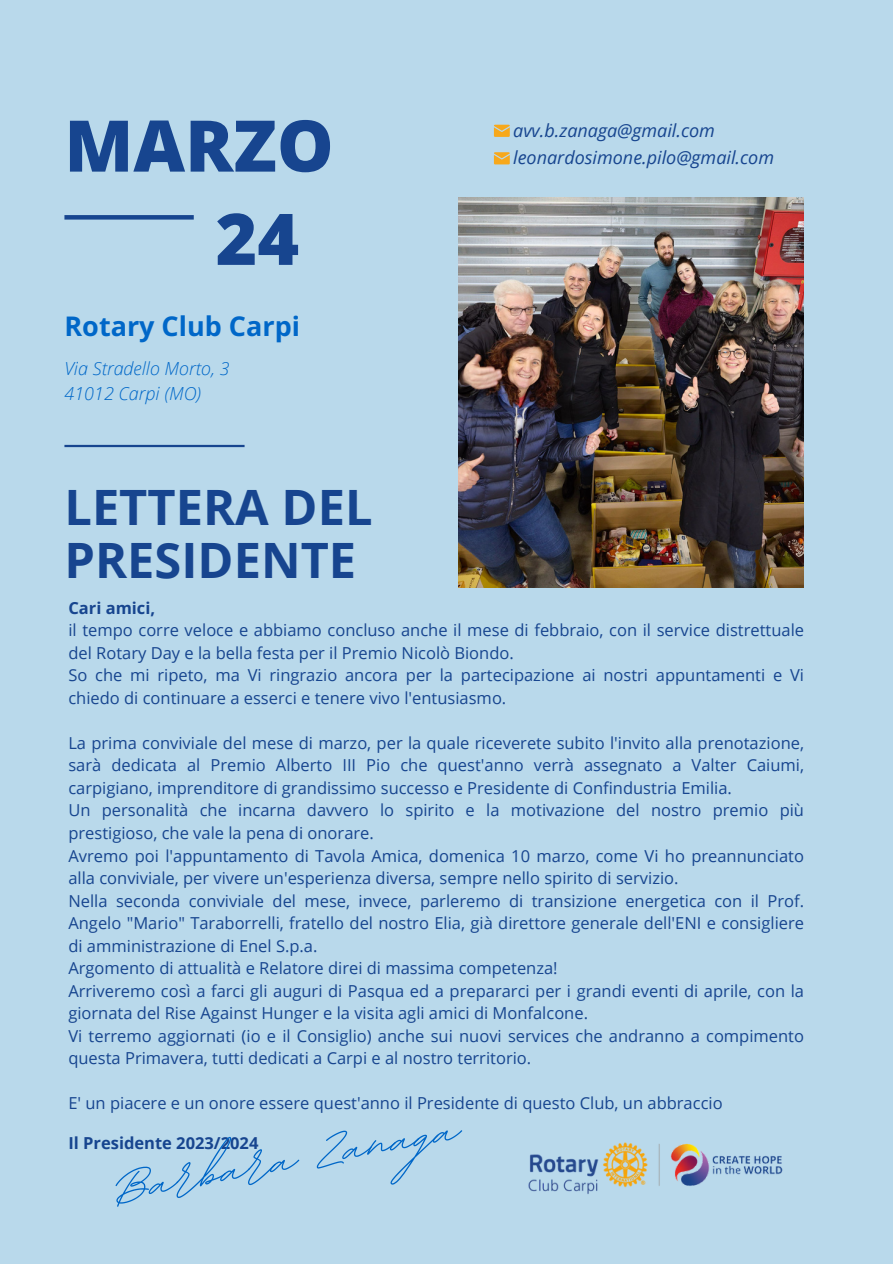
<style>
.page{position:relative;width:893px;height:1264px;background:#fff}
.page>*{position:absolute;margin:0;border:0;box-sizing:border-box;transform-origin:0 0}
.t1{font:700 82.5px "BD Script";color:#0067c8}
.t2{font:800 71.25px "Open Sans";color:#17458f}
.t3{font:700 48.75px/52.8px "Open Sans";color:#17458f}
.t4{font:700 27px "Open Sans";color:#0067c8}
.t5{font:italic 18px "Open Sans";color:#17458f}
.t6{font:italic 300 18px/24.8px "Open Sans";color:#0067c8}
.t7{font:16.5px/22.5px "Open Sans";color:#17458f}
.t8{font:700 16.5px "Open Sans";color:#17458f}
</style>
<div class="page">
<div style="left:0;top:0;width:892px;height:1263px;background:#b9d9eb"></div>
<svg style="left:64px;top:215px;width:130px;height:4px"></svg>
<hr style="left:64px;top:445px;width:180px;height:2px;background:#17458f">
<img style="left:528px;top:1142px;width:255px;height:52px">
<img style="left:458px;top:197px;width:345px;height:390px">
<svg style="left:494px;top:125px;width:15px;height:12px"></svg>
<svg style="left:494px;top:152px;width:15px;height:12px"></svg>
<p class="t2" style="left:64px;top:95px;width:271px">MARZO</p>
<p class="t2" style="left:215px;top:189px;width:85px">24</p>
<p class="t4" style="left:64px;top:307px;width:237px">Rotary Club Carpi</p>
<h4 class="t6" style="left:64px;top:355px;width:167px">Via Stradello Morto, 3<br>41012 Carpi (MO)</h4>
<p class="t3" style="left:64px;top:479px;width:309px">LETTERA DEL<br>PRESIDENTE</p>
<p class="t5" style="left:513px;top:118px;width:203px">avv.b.zanaga@gmail.com</p>
<p class="t5" style="left:513px;top:145px;width:262px">leonardosimone.pilo@gmail.com</p>
<p class="t8" style="left:68px;top:596px;width:88px">Cari amici,</p>
<h3 class="t7" style="left:68px;top:618px;width:737px">il tempo corre veloce e abbiamo concluso anche il mese di febbraio, con il service distrettuale del Rotary Day e la bella festa per il Premio Nicolò Biondo.</h3>
<p class="t7" style="left:68px;top:663px;width:737px">So che mi ripeto, ma Vi ringrazio ancora per la partecipazione ai nostri appuntamenti e Vi chiedo di continuare a esserci e tenere vivo l'entusiasmo.</p>
<p class="t7" style="left:68px;top:731px;width:737px;text-align:justify">La prima conviviale del mese di marzo, per la quale riceverete subito l'invito alla prenotazione, sarà dedicata al Premio Alberto III Pio che quest'anno verrà assegnato a Valter Caiumi, carpigiano, imprenditore di grandissimo successo e Presidente di Confindustria Emilia.</p>
<p class="t7" style="left:68px;top:798px;width:737px">Un personalità che incarna davvero lo spirito e la motivazione del nostro premio più prestigioso, che vale la pena di onorare.</p>
<p class="t7" style="left:68px;top:843px;width:737px">Avremo poi l'appuntamento di Tavola Amica, domenica 10 marzo, come Vi ho preannunciato alla conviviale, per vivere un'esperienza diversa, sempre nello spirito di servizio.</p>
<p class="t7" style="left:68px;top:888px;width:737px;text-align:justify">Nella seconda conviviale del mese, invece, parleremo di transizione energetica con il Prof.<br>Angelo "Mario" Taraborrelli, fratello del nostro Elia, già direttore generale dell'ENI e consigliere di amministrazione di Enel S.p.a.</p>
<p class="t7" style="left:68px;top:956px;width:491px">Argomento di attualità e Relatore direi di massima competenza!</p>
<p class="t7" style="left:68px;top:978px;width:737px">Arriveremo così a farci gli auguri di Pasqua ed a prepararci per i grandi eventi di aprile, con la giornata del Rise Against Hunger e la visita agli amici di Monfalcone.</p>
<p class="t7" style="left:68px;top:1023px;width:737px">Vi terremo aggiornati (io e il Consiglio) anche sui nuovi services che andranno a compimento questa Primavera, tutti dedicati a Carpi e al nostro territorio.</p>
<p class="t7" style="left:68px;top:1091px;width:655px">E' un piacere e un onore essere quest'anno il Presidente di questo Club, un abbraccio</p>
<p class="t8" style="left:68px;top:1130px;width:191px">Il Presidente 2023/2024</p>
<h5 class="t1" style="left:107px;top:1135px;width:350px;rotate:-10deg">Barbara Zanaga</h5>
</div>
